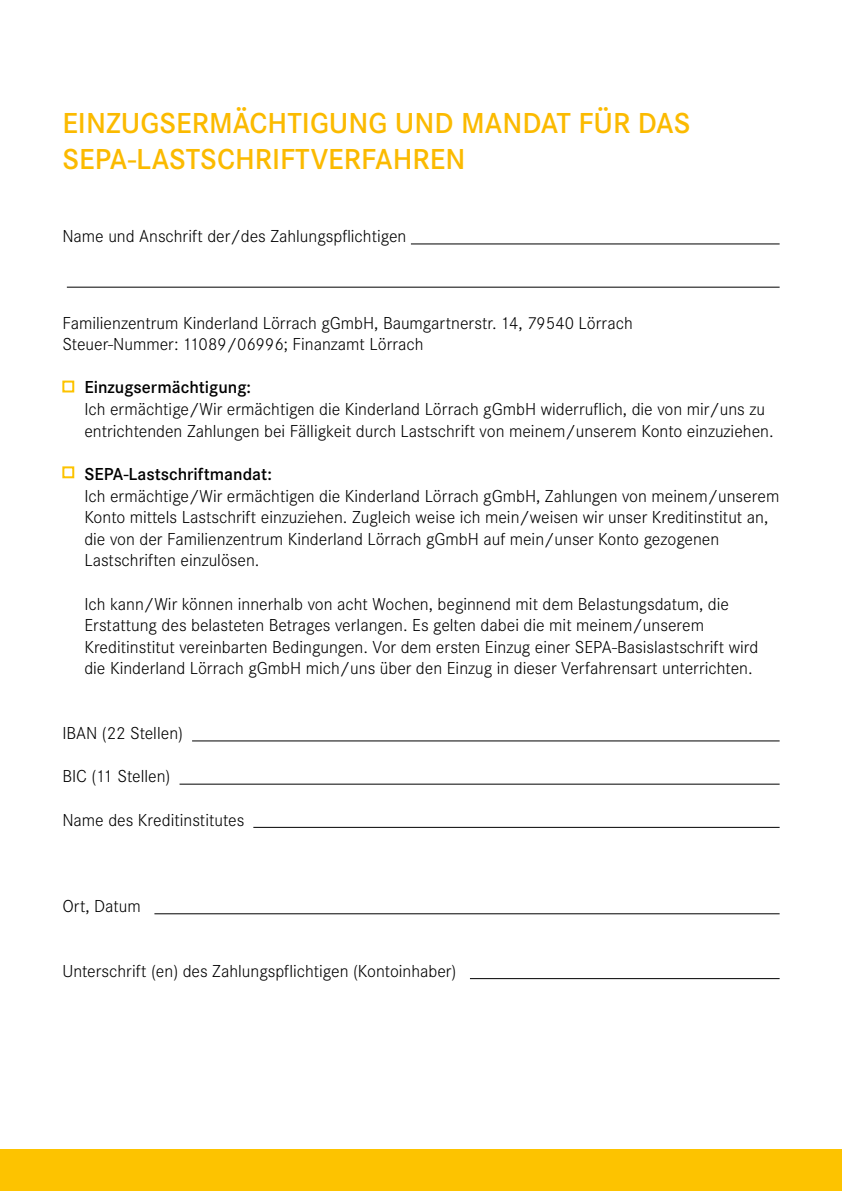
<style>
.page{position:relative;width:842px;height:1191px;background:#fff}
.page>*{position:absolute;margin:0;border:0;box-sizing:border-box;transform-origin:0 0}
.t1{font:600 30px/36px "Corporate S";color:#fbba00}
.t2{font:300 18px/21.6px "Corporate S";color:#000}
.t3{font:600 18px "Corporate S";color:#000}
</style>
<div class="page">
<hr style="left:411px;top:243px;width:369px;height:1px;background:#000">
<hr style="left:67px;top:287px;width:713px;height:1px;background:#000">
<hr style="left:192px;top:740px;width:588px;height:1px;background:#000">
<hr style="left:180px;top:783px;width:600px;height:1px;background:#000">
<hr style="left:253px;top:827px;width:527px;height:1px;background:#000">
<hr style="left:154px;top:913px;width:626px;height:1px;background:#000">
<hr style="left:470px;top:978px;width:310px;height:1px;background:#000">
<div style="left:0;top:1149px;width:842px;height:42px;background:#fdc300"></div>
<div style="left:62px;top:380px;width:12px;height:12px;border:2px solid #fdc300"></div>
<div style="left:62px;top:466px;width:12px;height:12px;border:2px solid #fdc300"></div>
<h1 class="t1" style="left:62px;top:105px;width:630px">EINZUGSERMÄCHTIGUNG UND MANDAT FÜR DAS<br>SEPA-LASTSCHRIFTVERFAHREN</h1>
<p class="t2" style="left:62px;top:226px;width:345px">Name und Anschrift der/des Zahlungspflichtigen</p>
<p class="t2" style="left:62px;top:312px;width:572px">Familienzentrum Kinderland Lörrach gGmbH, Baumgartnerstr. 14, 79540 Lörrach<br>Steuer-Nummer: 11089/06996; Finanzamt Lörrach</p>
<p class="t3" style="left:84px;top:377px;width:168px">Einzugsermächtigung:</p>
<p class="t2" style="left:84px;top:398px;width:691px">Ich ermächtige/Wir ermächtigen die Kinderland Lörrach gGmbH widerruflich, die von mir/uns zu entrichtenden Zahlungen bei Fälligkeit durch Lastschrift von meinem/unserem Konto einzuziehen.</p>
<p class="t3" style="left:84px;top:463px;width:189px">SEPA-Lastschriftmandat:</p>
<p class="t2" style="left:84px;top:485px;width:696px">Ich ermächtige/Wir ermächtigen die Kinderland Lörrach gGmbH, Zahlungen von meinem/unserem Konto mittels Lastschrift einzuziehen. Zugleich weise ich mein/weisen wir unser Kreditinstitut an, die von der Familienzentrum Kinderland Lörrach gGmbH auf mein/unser Konto gezogenen Lastschriften einzulösen.</p>
<p class="t2" style="left:84px;top:593px;width:675px">Ich kann/Wir können innerhalb von acht Wochen, beginnend mit dem Belastungsdatum, die Erstattung des belasteten Betrages verlangen. Es gelten dabei die mit meinem/unserem Kreditinstitut vereinbarten Bedingungen. Vor dem ersten Einzug einer SEPA-Basislastschrift wird die Kinderland Lörrach gGmbH mich/uns über den Einzug in dieser Verfahrensart unterrichten.</p>
<p class="t2" style="left:62px;top:722px;width:122px">IBAN (22 Stellen)</p>
<p class="t2" style="left:62px;top:766px;width:110px">BIC (11 Stellen)</p>
<p class="t2" style="left:62px;top:809px;width:183px">Name des Kreditinstitutes</p>
<p class="t2" style="left:62px;top:895px;width:80px">Ort, Datum</p>
<p class="t2" style="left:62px;top:960px;width:396px">Unterschrift (en) des Zahlungspflichtigen (Kontoinhaber)</p>
</div>
